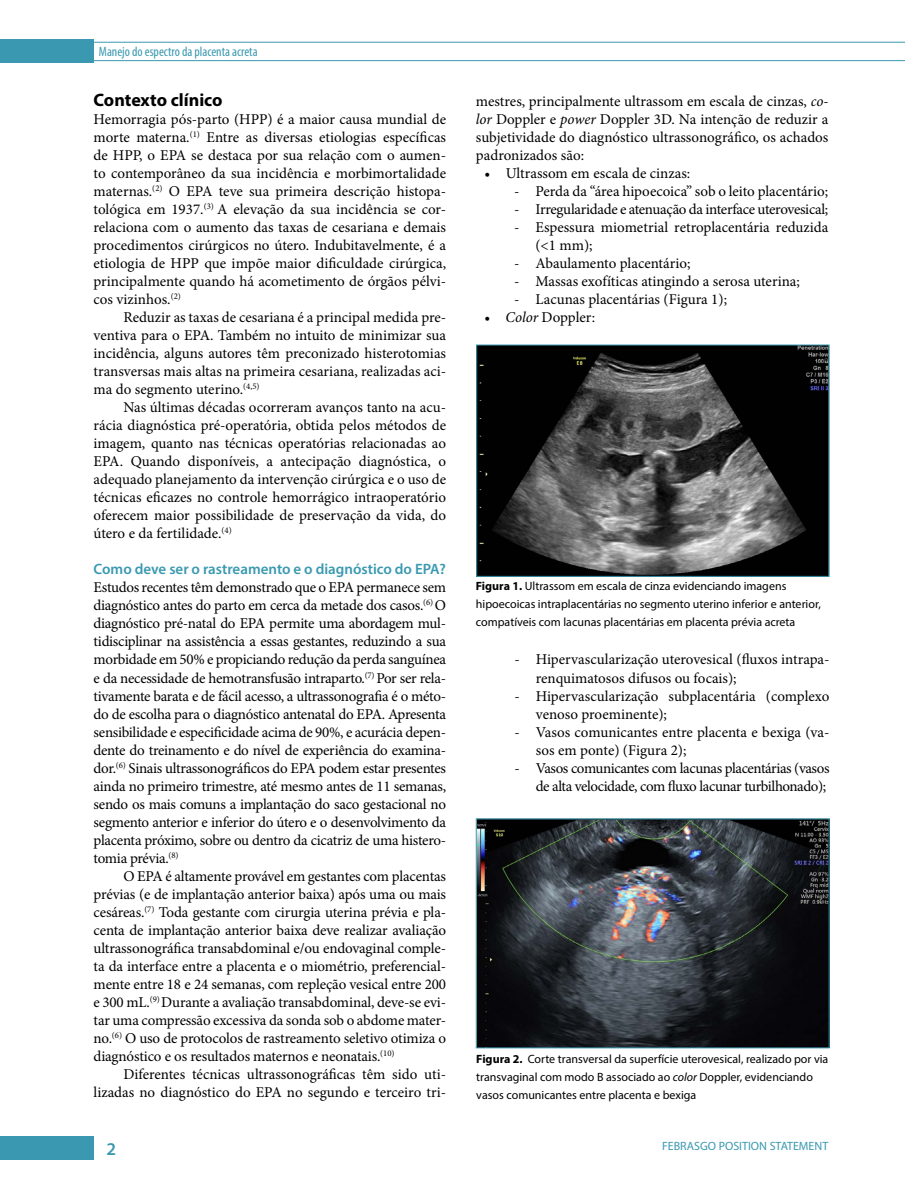
<style>
.page{position:relative;width:905px;height:1202px;background:#fff}
.page>*{position:absolute;margin:0;border:0;box-sizing:border-box;transform-origin:0 0}
.t1{font:700 18px "Myriad Pro";color:#000}
.t2{font:600 18px "Myriad Pro";color:#3a99b0}
.t3{font:15px/18px "Minion Pro";letter-spacing:-.005em;color:#000;text-align:justify}
.t4{font:15px/18px "Minion Pro";letter-spacing:-.03em;color:#000;text-align:right}
.t5{font:600 15px "Myriad Pro";color:#3a99b0}
.t6{font:condensed 13.5px "Myriad Pro";color:#3a99b0}
.t7{font:12px/18px "Myriad Pro";color:#000}
.t8{font:12px "Myriad Pro";color:#3a99b0}
.s1{font-style:italic}
.s2{font-weight:700}
</style>
<div class="page">
<div style="left:0;top:1135px;width:93px;height:23px;background:#3a99b0"></div>
<hr style="left:94px;top:60px;width:810px;height:1px;background:#3a99b0">
<hr style="left:94px;top:42px;width:810px;height:1px;background:#3a99b0">
<div style="left:0;top:40px;width:93px;height:23px;background:#3a99b0"></div>
<img style="left:478px;top:346px;width:349px;height:228px">
<img style="left:478px;top:820px;width:349px;height:226px">
<div style="left:476px;top:818px;width:353px;height:230px;border:1px solid #3a99b0"></div>
<p class="t6" style="left:99px;top:43px;width:160px">Manejo do espectro da placenta acreta</p>
<p class="t1" style="left:94px;top:88px;width:130px">Contexto clínico</p>
<p class="t3" style="left:94px;top:110px;width:354px">Hemorragia pós-parto (HPP) é a maior causa mundial de morte materna.<sup>(1)</sup> Entre as diversas etiologias específicas de HPP, o EPA se destaca por sua relação com o aumen&shy;to contemporâneo da sua incidência e morbimortalidade maternas.<sup>(2)</sup> O EPA teve sua primeira descrição histopa&shy;tológica em 1937.<sup>(3)</sup> A elevação da sua incidência se cor&shy;relaciona com o aumento das taxas de cesariana e demais procedimentos cirúrgicos no útero. Indubitavelmente, é a etiologia de HPP que impõe maior dificuldade cirúrgica, principalmente quando há acometimento de órgãos pélvi&shy;cos vizinhos.<sup>(2)</sup></p>
<p class="t3" style="left:94px;top:308px;width:354px;text-indent:30px">Reduzir as taxas de cesariana é a principal medida pre&shy;ventiva para o EPA. Também no intuito de minimizar sua incidência, alguns autores têm preconizado histerotomias transversas mais altas na primeira cesariana, realizadas aci&shy;ma do segmento uterino.<sup>(4,5)</sup></p>
<p class="t3" style="left:94px;top:398px;width:354px;text-indent:30px">Nas últimas décadas ocorreram avanços tanto na acu&shy;rácia diagnóstica pré-operatória, obtida pelos métodos de imagem, quanto nas técnicas operatórias relacionadas ao EPA. Quando disponíveis, a antecipação diagnóstica, o adequado planejamento da intervenção cirúrgica e o uso de técnicas eficazes no controle hemorrágico intraoperatório oferecem maior possibilidade de preservação da vida, do útero e da fertilidade.<sup>(4)</sup></p>
<p class="t5" style="left:94px;top:559px;width:354px">Como deve ser o rastreamento e o diagnóstico do EPA?</p>
<p class="t3" style="left:94px;top:578px;width:354px">Estudos recentes têm demonstrado que o EPA permanece sem diagnóstico antes do parto em cerca da metade dos casos.<sup>(6)</sup> O diagnóstico pré-natal do EPA permite uma abordagem mul&shy;tidisciplinar na assistência a essas gestantes, reduzindo a sua morbidade em 50% e propiciando redução da perda sanguínea e da necessidade de hemotransfusão intraparto.<sup>(7)</sup> Por ser rela&shy;tivamente barata e de fácil acesso, a ultrassonografia é o méto&shy;do de escolha para o diagnóstico antenatal do EPA. Apresenta sensibilidade e especificidade acima de 90%, e acurácia depen&shy;dente do treinamento e do nível de experiência do examina&shy;dor.<sup>(6)</sup> Sinais ultrassonográficos do EPA podem estar presentes ainda no primeiro trimestre, até mesmo antes de 11 semanas, sendo os mais comuns a implantação do saco gestacional no segmento anterior e inferior do útero e o desenvolvimento da placenta próximo, sobre ou dentro da cicatriz de uma histero&shy;tomia prévia.<sup>(8)</sup></p>
<p class="t3" style="left:94px;top:866px;width:354px;text-indent:30px">O EPA é altamente provável em gestantes com placentas prévias (e de implantação anterior baixa) após uma ou mais cesáreas.<sup>(7)</sup> Toda gestante com cirurgia uterina prévia e pla&shy;centa de implantação anterior baixa deve realizar avaliação ultrassonográfica transabdominal e/ou endovaginal comple&shy;ta da interface entre a placenta e o miométrio, preferencial&shy;mente entre 18 e 24 semanas, com repleção vesical entre 200 e 300 mL.<sup>(9)</sup> Durante a avaliação transabdominal, deve-se evi&shy;tar uma compressão excessiva da sonda sob o abdome mater&shy;no.<sup>(6)</sup> O uso de protocolos de rastreamento seletivo otimiza o diagnóstico e os resultados maternos e neonatais.<sup>(10)</sup></p>
<p class="t3" style="left:94px;top:1064px;width:354px;text-align:right">Diferentes técnicas ultrassonográficas têm sido uti&shy;lizadas no diagnóstico do EPA no segundo e terceiro tri-</p>
<p class="t3" style="left:476px;top:92px;width:354px">mestres, principalmente ultrassom em escala de cinzas, <span class="s1">co&shy;lor</span> Doppler e <span class="s1">power</span> Doppler 3D. Na intenção de reduzir a subjetividade do diagnóstico ultrassonográfico, os achados padronizados são:</p>
<p class="t3" style="left:484px;top:164px;width:207px">• Ultrassom em escala de cinzas:</p>
<p class="t3" style="left:514px;top:182px;width:316px">- Perda da “área hipoecoica” sob o leito placentário;</p>
<p class="t3" style="left:514px;top:200px;width:316px">- Irregularidade e atenuação da interface uterovesical;</p>
<p class="t3" style="left:535px;top:218px;width:294px;text-indent:-21px">- Espessura miometrial retroplacentária reduzida (&lt;1 mm);</p>
<p class="t3" style="left:514px;top:254px;width:178px">- Abaulamento placentário;</p>
<p class="t3" style="left:514px;top:272px;width:287px">- Massas exofíticas atingindo a serosa uterina;</p>
<p class="t3" style="left:514px;top:290px;width:214px">- Lacunas placentárias (Figura 1);</p>
<p class="t3" style="left:484px;top:308px;width:112px">• <span class="s1">Color</span> Doppler:</p>
<p class="t7" style="left:476px;top:577px;width:346px"><span class="s2">Figura 1.</span> Ultrassom em escala de cinza evidenciando imagens hipoecoicas intraplacentárias no segmento uterino inferior e anterior, compatíveis com lacunas placentárias em placenta prévia acreta</p>
<p class="t3" style="left:535px;top:650px;width:295px;text-indent:-21px">- Hipervascularização uterovesical (fluxos intrapa&shy;renquimatosos difusos ou focais);</p>
<p class="t3" style="left:535px;top:686px;width:295px;text-indent:-21px">- Hipervascularização subplacentária (complexo venoso proeminente);</p>
<p class="t3" style="left:535px;top:722px;width:295px;text-indent:-21px">- Vasos comunicantes entre placenta e bexiga (va&shy;sos em ponte) (Figura 2);</p>
<p class="t4" style="left:514px;top:758px;width:316px">- Vasos comunicantes com lacunas placentárias (vasos de alta velocidade, com fluxo lacunar turbilhonado);</p>
<p class="t7" style="left:476px;top:1049px;width:353px"><span class="s2">Figura 2.</span> Corte transversal da superfície uterovesical, realizado por via transvaginal com modo B associado ao <span class="s1">color</span> Doppler, evidenciando vasos comunicantes entre placenta e bexiga</p>
<p class="t2" style="left:107px;top:1137px;width:11px">2</p>
<p class="t8" style="left:662px;top:1138px;width:168px">FEBRASGO POSITION STATEMENT</p>
</div>
